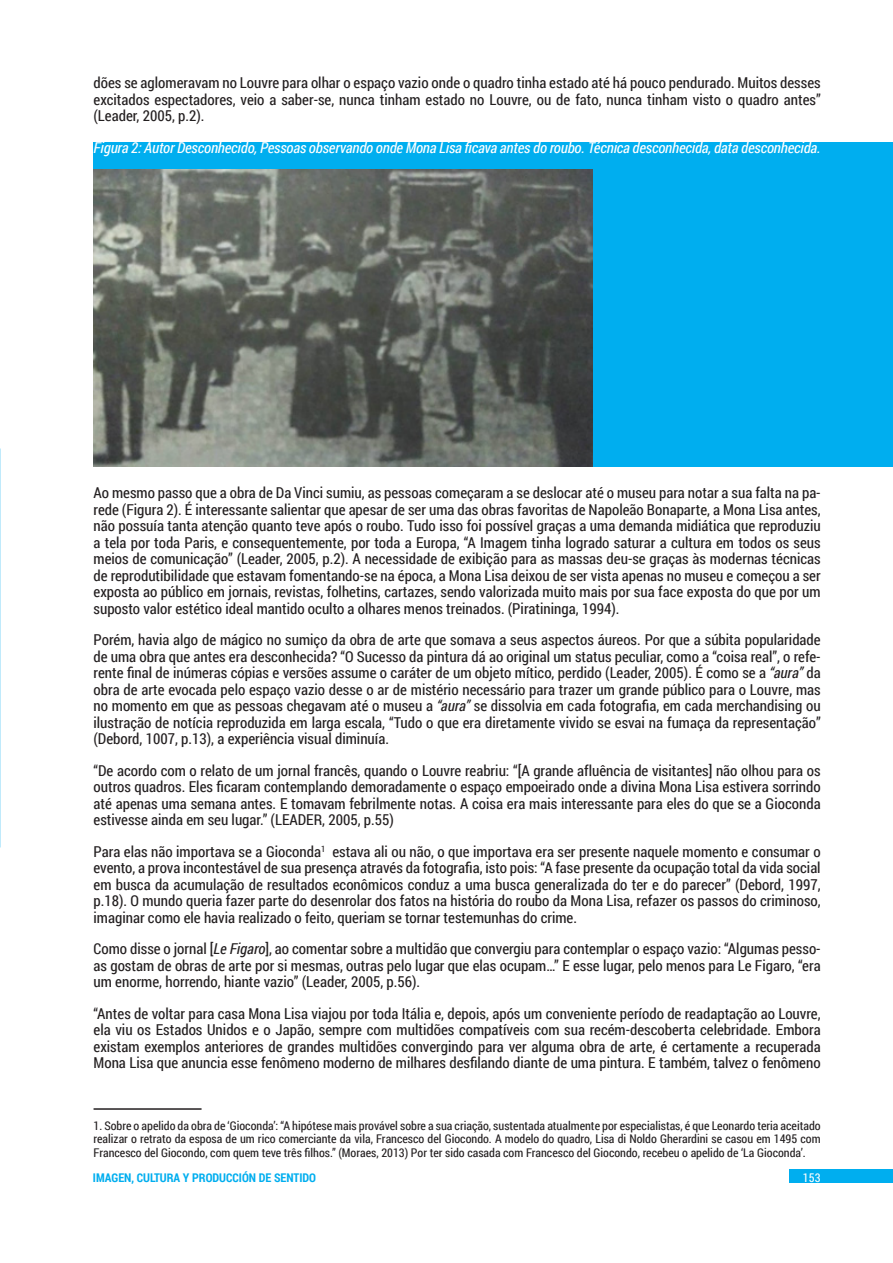
<style>
.page{position:relative;width:893px;height:1263px;background:#fff}
.page>*{position:absolute;margin:0;border:0;box-sizing:border-box;transform-origin:0 0}
.Normal_CV{font:15px/16.5px "Roboto Condensed";color:#231f20;text-align:justify}
.Imagen_Tabla_CV{font:italic 15px "Roboto Condensed";letter-spacing:-.01em;color:#fff}
.Nota_pie_CV{font:12px/13.2px "Roboto Condensed";color:#231f20;text-align:justify}
.t1{font:700 12px "Roboto Condensed";color:#00aeef}
.t2{font:12px "Roboto Condensed";color:#fff}
.s1{font-style:italic}
</style>
<div class="page">
<div style="left:789px;top:1169px;width:104px;height:14px;background:#00aeef"></div>
<div style="left:94px;top:142px;width:799px;height:325px;background:#00aeef"></div>
<img style="left:94px;top:169px;width:499px;height:298px">
<hr style="left:94px;top:1108px;width:108px;height:2px;background:#231f20">
<p class="Normal_CV" style="left:94px;top:74px;width:729px">dões se aglomeravam no Louvre para olhar o espaço vazio onde o quadro tinha estado até há pouco pendurado. Muitos desses excitados espectadores, veio a saber-se, nunca tinham estado no Louvre, ou de fato, nunca tinham visto o quadro antes” (Leader, 2005, p.2).</p>
<p class="Imagen_Tabla_CV" style="left:94px;top:137px;width:729px">Figura 2: Autor Desconhecido, Pessoas observando onde Mona Lisa ficava antes do roubo. Técnica desconhecida, data desconhecida.</p>
<p class="Normal_CV" style="left:94px;top:484px;width:729px">Ao mesmo passo que a obra de Da Vinci sumiu, as pessoas começaram a se deslocar até o museu para notar a sua falta na pa&shy;rede (Figura 2). É interessante salientar que apesar de ser uma das obras favoritas de Napoleão Bonaparte, a Mona Lisa antes, não possuía tanta atenção quanto teve após o roubo. Tudo isso foi possível graças a uma demanda midiática que reproduziu a tela por toda Paris, e consequentemente, por toda a Europa, “A Imagem tinha logrado saturar a cultura em todos os seus meios de comunicação” (Leader, 2005, p.2). A necessidade de exibição para as massas deu-se graças às modernas técnicas de reprodutibilidade que estavam fomentando-se na época, a Mona Lisa deixou de ser vista apenas no museu e começou a ser exposta ao público em jornais, revistas, folhetins, cartazes, sendo valorizada muito mais por sua face exposta do que por um suposto valor estético ideal mantido oculto a olhares menos treinados. (Piratininga, 1994).</p>
<p class="Normal_CV" style="left:94px;top:631px;width:729px">Porém, havia algo de mágico no sumiço da obra de arte que somava a seus aspectos áureos. Por que a súbita popularidade de uma obra que antes era desconhecida? “O Sucesso da pintura dá ao original um status peculiar, como a “coisa real”, o refe&shy;rente final de inúmeras cópias e versões assume o caráter de um objeto mítico, perdido (Leader, 2005). É como se a <span class="s1">“aura”</span> da obra de arte evocada pelo espaço vazio desse o ar de mistério necessário para trazer um grande público para o Louvre, mas no momento em que as pessoas chegavam até o museu a <span class="s1">“aura”</span> se dissolvia em cada fotografia, em cada merchandising ou ilustração de notícia reproduzida em larga escala, “Tudo o que era diretamente vivido se esvai na fumaça da representação” (Debord, 1007, p.13), a experiência visual diminuía.</p>
<p class="Normal_CV" style="left:94px;top:762px;width:729px">“De acordo com o relato de um jornal francês, quando o Louvre reabriu: “[A grande afluência de visitantes] não olhou para os outros quadros. Eles ficaram contemplando demoradamente o espaço empoeirado onde a divina Mona Lisa estivera sorrindo até apenas uma semana antes. E tomavam febrilmente notas. A coisa era mais interessante para eles do que se a Gioconda estivesse ainda em seu lugar.” (LEADER, 2005, p.55)</p>
<p class="Normal_CV" style="left:94px;top:843px;width:729px">Para elas não importava se a Gioconda<sup>1</sup> estava ali ou não, o que importava era ser presente naquele momento e consumar o evento, a prova incontestável de sua presença através da fotografia, isto pois: “A fase presente da ocupação total da vida social em busca da acumulação de resultados econômicos conduz a uma busca generalizada do ter e do parecer” (Debord, 1997, p.18). O mundo queria fazer parte do desenrolar dos fatos na história do roubo da Mona Lisa, refazer os passos do criminoso, imaginar como ele havia realizado o feito, queriam se tornar testemunhas do crime.</p>
<p class="Normal_CV" style="left:94px;top:940px;width:729px">Como disse o jornal [<span class="s1">Le Figaro</span>], ao comentar sobre a multidão que convergiu para contemplar o espaço vazio: “Algumas pesso&shy;as gostam de obras de arte por si mesmas, outras pelo lugar que elas ocupam…” E esse lugar, pelo menos para Le Figaro, “era um enorme, horrendo, hiante vazio” (Leader, 2005, p.56).</p>
<p class="Normal_CV" style="left:94px;top:1005px;width:729px">“Antes de voltar para casa Mona Lisa viajou por toda Itália e, depois, após um conveniente período de readaptação ao Louvre, ela viu os Estados Unidos e o Japão, sempre com multidões compatíveis com sua recém-descoberta celebridade. Embora existam exemplos anteriores de grandes multidões convergindo para ver alguma obra de arte, é certamente a recuperada Mona Lisa que anuncia esse fenômeno moderno de milhares desfilando diante de uma pintura. E também, talvez o fenômeno</p>
<p class="Nota_pie_CV" style="left:94px;top:1119px;width:729px">1. Sobre o apelido da obra de ‘Gioconda’: “A hipótese mais provável sobre a sua criação, sustentada atualmente por especialistas, é que Leonardo teria aceitado realizar o retrato da esposa de um rico comerciante da vila, Francesco del Giocondo. A modelo do quadro, Lisa di Noldo Gherardini se casou em 1495 com Francesco del Giocondo, com quem teve três filhos.” (Moraes, 2013) Por ter sido casada com Francesco del Giocondo, recebeu o apelido de ‘La Gioconda’.</p>
<p class="t1" style="left:93px;top:1169px;width:225px">IMAGEN, CULTURA Y PRODUCCIÓN DE SENTIDO</p>
<p class="t2" style="left:803px;top:1169px;width:19px">153</p>
</div>
